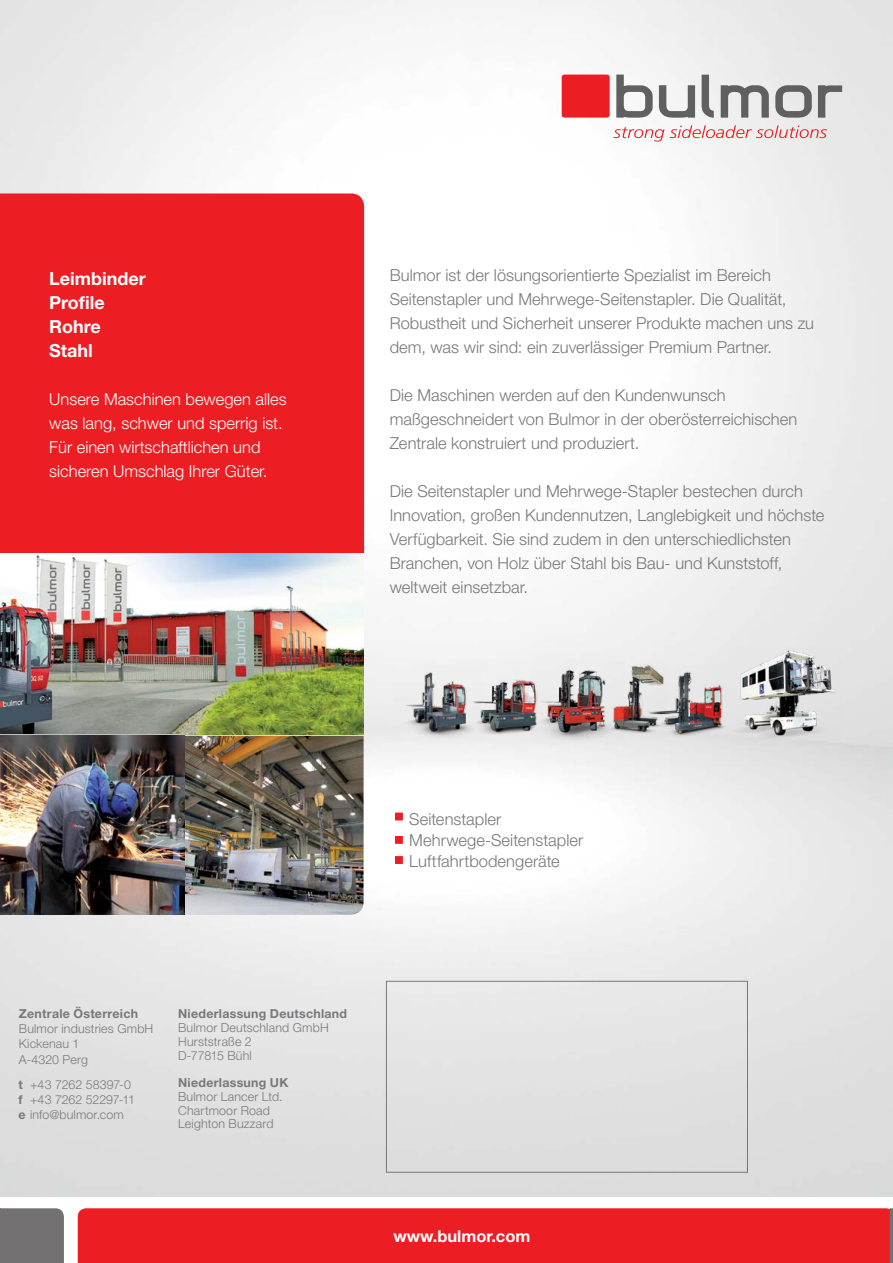
<style>
.page{position:relative;width:893px;height:1263px;background:#fff}
.page>*{position:absolute;margin:0;border:0;box-sizing:border-box;transform-origin:0 0}
.t1{font:700 18px/24px "Helvetica Neue LT Pro";color:#fff}
.t2{font:300 16.5px/24px "Helvetica Neue LT Pro";color:#77787b}
.t3{font:300 16.5px/24px "Helvetica Neue LT Pro";color:#fff}
.t4{font:700 16.5px "Helvetica Neue LT Pro";color:#fff}
.t5{font:300 12.45px/15.1px "Helvetica Neue LT Pro";letter-spacing:.01em;color:#77787b}
.t6{font:700 12.45px "Helvetica Neue LT Pro";letter-spacing:.025em;color:#77787b}
.s1{font-weight:700}
</style>
<div class="page">
<div style="left:0;top:1208px;width:64px;height:55px;background:#737172"></div>
<div style="left:78px;top:1208px;width:815px;height:55px;background:#ed1d24"></div>
<img style="left:0;top:0;width:893px;height:1197px">
<div style="left:395px;top:856px;width:8px;height:8px;background:#ed1d24"></div>
<div style="left:395px;top:836px;width:8px;height:8px;background:#ed1d24"></div>
<div style="left:395px;top:812px;width:8px;height:8px;background:#ed1d24"></div>
<div style="left:386px;top:981px;width:362px;height:191px;border:1px solid #77787b"></div>
<div style="left:0;top:193px;width:364px;height:361px;background:#ed1d24"></div>
<img style="left:729px;top:648px;width:113px;height:97px">
<img style="left:625px;top:661px;width:42px;height:79px">
<img style="left:644px;top:666px;width:83px;height:71px">
<img style="left:427px;top:660px;width:105px;height:83px">
<img style="left:532px;top:651px;width:93px;height:93px">
<img style="left:393px;top:665px;width:88px;height:75px">
<svg style="left:616px;top:75px;width:226px;height:43px"></svg>
<div style="left:562px;top:75px;width:48px;height:43px;background:#ed1d24;border-radius:3px"></div>
<svg style="left:613px;top:125px;width:214px;height:17px"></svg>
<img style="left:0;top:554px;width:364px;height:180px">
<img style="left:0;top:736px;width:364px;height:179px">
<p class="t1" style="left:49px;top:266px;width:98px">Leimbinder<br>Profile<br>Rohre<br>Stahl</p>
<p class="t3" style="left:49px;top:387px;width:239px">Unsere Maschinen bewegen alles was lang, schwer und sperrig ist.<br>Für einen wirtschaftlichen und sicheren Umschlag Ihrer Güter.</p>
<p class="t2" style="left:390px;top:263px;width:426px">Bulmor ist der lösungsorientierte Spezialist im Bereich Seitenstapler und Mehrwege-Seitenstapler. Die Qualität, Robustheit und Sicherheit unserer Produkte machen uns zu dem, was wir sind: ein zuverlässiger Premium Partner.</p>
<p class="t2" style="left:390px;top:383px;width:409px">Die Maschinen werden auf den Kundenwunsch maßgeschneidert von Bulmor in der oberösterreichischen<br>Zentrale konstruiert und produziert.</p>
<p class="t2" style="left:390px;top:479px;width:436px">Die Seitenstapler und Mehrwege-Stapler bestechen durch Innovation, großen Kundennutzen, Langlebigkeit und höchste Verfügbarkeit. Sie sind zudem in den unterschiedlichsten Branchen, von Holz über Stahl bis Bau- und Kunststoff, weltweit einsetzbar.</p>
<p class="t2" style="left:409px;top:808px;width:176px;line-height:21px">Seitenstapler<br>Mehrwege-Seitenstapler<br>Luftfahrtbodengeräte</p>
<p class="t6" style="left:19px;top:1006px;width:121px">Zentrale Österreich</p>
<p class="t5" style="left:19px;top:1021px;width:136px">Bulmor industries GmbH<br>Kickenau 1<br>A-4320 Perg</p>
<p class="t5" style="left:18px;top:1077px;width:118px"><span class="s1">t</span> +43 7262 58397-0 <span class="s1">f</span> +43 7262 52297-11 <span class="s1">e</span> info@bulmor.com</p>
<p class="t6" style="left:178px;top:1006px;width:170px">Niederlassung Deutschland</p>
<p class="t5" style="left:178px;top:1020px;width:152px;line-height:13.8px">Bulmor Deutschland GmbH<br>Hurststraße 2<br>D-77815 Bühl</p>
<p class="t6" style="left:178px;top:1075px;width:111px">Niederlassung UK</p>
<p class="t5" style="left:178px;top:1089px;width:106px;line-height:13.8px">Bulmor Lancer Ltd.<br>Chartmoor Road<br>Leighton Buzzard</p>
<p class="t4" style="left:393px;top:1226px;width:139px">www.bulmor.com</p>
</div>
